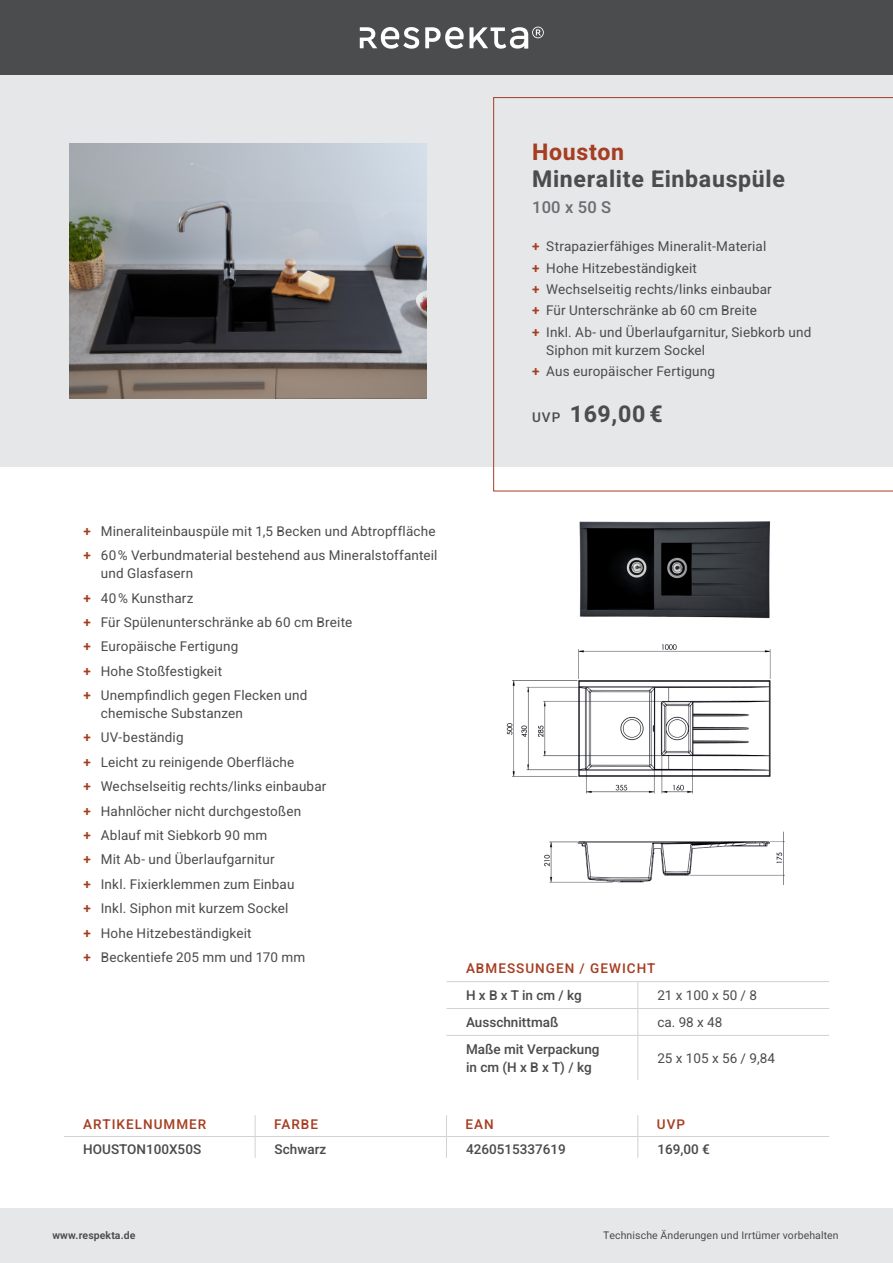
<style>
.page{position:relative;width:893px;height:1263px;background:#fff}
.page>*{position:absolute;margin:0;border:0;box-sizing:border-box;transform-origin:0 0}
.t1{font:700 23.1px "Heebo";letter-spacing:.03em;color:#4b4c4d}
.t2{font:700 23.1px "Heebo";letter-spacing:.03em;color:#a63e22}
.t3{font:500 16.5px "Heebo";color:#6c6d70}
.Absatzformat_2{font:13.5px/18px "Heebo";letter-spacing:.015em;color:#4b4c4d}
.t4{font:500 13.5px "Heebo";color:#4b4c4d}
.t5{font:500 13.5px "Heebo";letter-spacing:.075em;color:#a63e22}
.t6{font:10.5px "Heebo";letter-spacing:.01em;color:#4b4c4d}
.t7{font:600 10.5px "Heebo";letter-spacing:.01em;color:#4b4c4d}
.s1{font-weight:600;color:#a63e22}
.s2{font-weight:500;font-size:13.5px}
</style>
<div class="page">
<div style="left:0;top:1208px;width:893px;height:55px;background:#e6e7e9"></div>
<div style="left:0;top:0;width:893px;height:75px;background:#4b4c4d"></div>
<svg style="left:360px;top:27px;width:59px;height:22px"></svg>
<svg style="left:425px;top:27px;width:119px;height:22px"></svg>
<div style="left:0;top:75px;width:893px;height:392px;background:#e6e7e9"></div>
<svg style="left:493px;top:97px;width:400px;height:394px"></svg>
<img style="left:579px;top:521px;width:192px;height:98px">
<img style="left:69px;top:143px;width:357px;height:256px">
<hr style="left:637px;top:1036px;width:1px;height:44px;background:#d1d2d4">
<hr style="left:446px;top:981px;width:192px;height:1px;background:#d1d2d4">
<hr style="left:638px;top:981px;width:191px;height:1px;background:#d1d2d4">
<hr style="left:446px;top:1008px;width:192px;height:1px;background:#d1d2d4">
<hr style="left:638px;top:1008px;width:191px;height:1px;background:#d1d2d4">
<hr style="left:446px;top:1035px;width:192px;height:1px;background:#d1d2d4">
<hr style="left:638px;top:1035px;width:191px;height:1px;background:#d1d2d4">
<svg style="left:637px;top:982px;width:1px;height:53px"></svg>
<svg style="left:255px;top:1115px;width:1px;height:43px"></svg>
<hr style="left:64px;top:1136px;width:191px;height:1px;background:#d1d2d4">
<hr style="left:255px;top:1136px;width:191px;height:1px;background:#d1d2d4">
<hr style="left:446px;top:1136px;width:192px;height:1px;background:#d1d2d4">
<hr style="left:638px;top:1136px;width:191px;height:1px;background:#d1d2d4">
<svg style="left:446px;top:1115px;width:1px;height:43px"></svg>
<svg style="left:637px;top:1115px;width:1px;height:43px"></svg>
<img style="left:506px;top:644px;width:279px;height:241px">
<p class="t2" style="left:532px;top:136px;width:93px">Houston</p>
<p class="t1" style="left:532px;top:163px;width:254px">Mineralite Einbauspüle</p>
<p class="t3" style="left:532px;top:196px;width:81px">100 x 50 S</p>
<p class="Absatzformat_2" style="left:532px;top:237px;width:236px"><span class="s1">+</span> Strapazierfähiges Mineralit-Material</p>
<p class="Absatzformat_2" style="left:532px;top:259px;width:166px"><span class="s1">+</span> Hohe Hitzebeständigkeit</p>
<p class="Absatzformat_2" style="left:532px;top:280px;width:241px"><span class="s1">+</span> Wechselseitig rechts/links einbaubar</p>
<p class="Absatzformat_2" style="left:532px;top:301px;width:226px"><span class="s1">+</span> Für Unterschränke ab 60 cm Breite</p>
<p class="Absatzformat_2" style="left:546px;top:323px;width:267px;text-indent:-14px"><span class="s1">+</span> Inkl. Ab- und Überlaufgarnitur, Siebkorb und<br>Siphon mit kurzem Sockel</p>
<p class="Absatzformat_2" style="left:532px;top:362px;width:184px"><span class="s1">+</span> Aus europäischer Fertigung</p>
<p class="t1" style="left:532px;top:398px;width:132px"><span class="s2">UVP</span> 169,00 €</p>
<p class="Absatzformat_2" style="left:83px;top:522px;width:354px"><span class="s1">+</span> Mineraliteinbauspüle mit 1,5 Becken und Abtropffläche</p>
<p class="Absatzformat_2" style="left:101px;top:546px;width:338px;text-indent:-17px"><span class="s1">+</span> 60% Verbundmaterial bestehend aus Mineralstoffanteil und Glasfasern</p>
<p class="Absatzformat_2" style="left:83px;top:589px;width:112px"><span class="s1">+</span> 40% Kunstharz</p>
<p class="Absatzformat_2" style="left:83px;top:613px;width:270px"><span class="s1">+</span> Für Spülenunterschränke ab 60 cm Breite</p>
<p class="Absatzformat_2" style="left:83px;top:637px;width:157px"><span class="s1">+</span> Europäische Fertigung</p>
<p class="Absatzformat_2" style="left:83px;top:662px;width:140px"><span class="s1">+</span> Hohe Stoßfestigkeit</p>
<p class="Absatzformat_2" style="left:101px;top:686px;width:208px;text-indent:-17px"><span class="s1">+</span> Unempfindlich gegen Flecken und chemische Substanzen</p>
<p class="Absatzformat_2" style="left:83px;top:729px;width:102px"><span class="s1">+</span> UV-beständig</p>
<p class="Absatzformat_2" style="left:83px;top:753px;width:213px"><span class="s1">+</span> Leicht zu reinigende Oberfläche</p>
<p class="Absatzformat_2" style="left:83px;top:777px;width:245px"><span class="s1">+</span> Wechselseitig rechts/links einbaubar</p>
<p class="Absatzformat_2" style="left:83px;top:802px;width:219px"><span class="s1">+</span> Hahnlöcher nicht durchgestoßen</p>
<p class="Absatzformat_2" style="left:83px;top:826px;width:185px"><span class="s1">+</span> Ablauf mit Siebkorb 90 mm</p>
<p class="Absatzformat_2" style="left:83px;top:850px;width:193px"><span class="s1">+</span> Mit Ab- und Überlaufgarnitur</p>
<p class="Absatzformat_2" style="left:83px;top:875px;width:213px"><span class="s1">+</span> Inkl. Fixierklemmen zum Einbau</p>
<p class="Absatzformat_2" style="left:83px;top:899px;width:207px"><span class="s1">+</span> Inkl. Siphon mit kurzem Sockel</p>
<p class="Absatzformat_2" style="left:83px;top:924px;width:170px"><span class="s1">+</span> Hohe Hitzebeständigkeit</p>
<p class="Absatzformat_2" style="left:83px;top:948px;width:223px"><span class="s1">+</span> Beckentiefe 205 mm und 170 mm</p>
<p class="t5" style="left:466px;top:959px;width:191px">ABMESSUNGEN / GEWICHT</p>
<p class="t4" style="left:466px;top:986px;width:117px">H x B x T in cm / kg</p>
<p class="Absatzformat_2" style="left:657px;top:986px;width:101px">21 x 100 x 50 / 8</p>
<p class="t4" style="left:466px;top:1013px;width:94px">Ausschnittmaß</p>
<p class="Absatzformat_2" style="left:657px;top:1013px;width:67px">ca. 98 x 48</p>
<p class="t4" style="left:466px;top:1040px;width:135px">Maße mit Verpackung</p>
<p class="t4" style="left:466px;top:1058px;width:127px">in cm (H x B x T) / kg</p>
<p class="Absatzformat_2" style="left:657px;top:1049px;width:119px">25 x 105 x 56 / 9,84</p>
<p class="t5" style="left:83px;top:1115px;width:125px">ARTIKELNUMMER</p>
<p class="t5" style="left:274px;top:1115px;width:45px">FARBE</p>
<p class="t5" style="left:466px;top:1115px;width:30px">EAN</p>
<p class="t5" style="left:657px;top:1115px;width:30px">UVP</p>
<p class="t4" style="left:83px;top:1140px;width:119px">HOUSTON100X50S</p>
<p class="t4" style="left:275px;top:1140px;width:53px">Schwarz</p>
<p class="t4" style="left:466px;top:1140px;width:101px">4260515337619</p>
<p class="t4" style="left:657px;top:1140px;width:54px">169,00 €</p>
<p class="t7" style="left:52px;top:1228px;width:85px">www.respekta.de</p>
<p class="t6" style="left:603px;top:1228px;width:237px">Technische Änderungen und Irrtümer vorbehalten</p>
</div>
